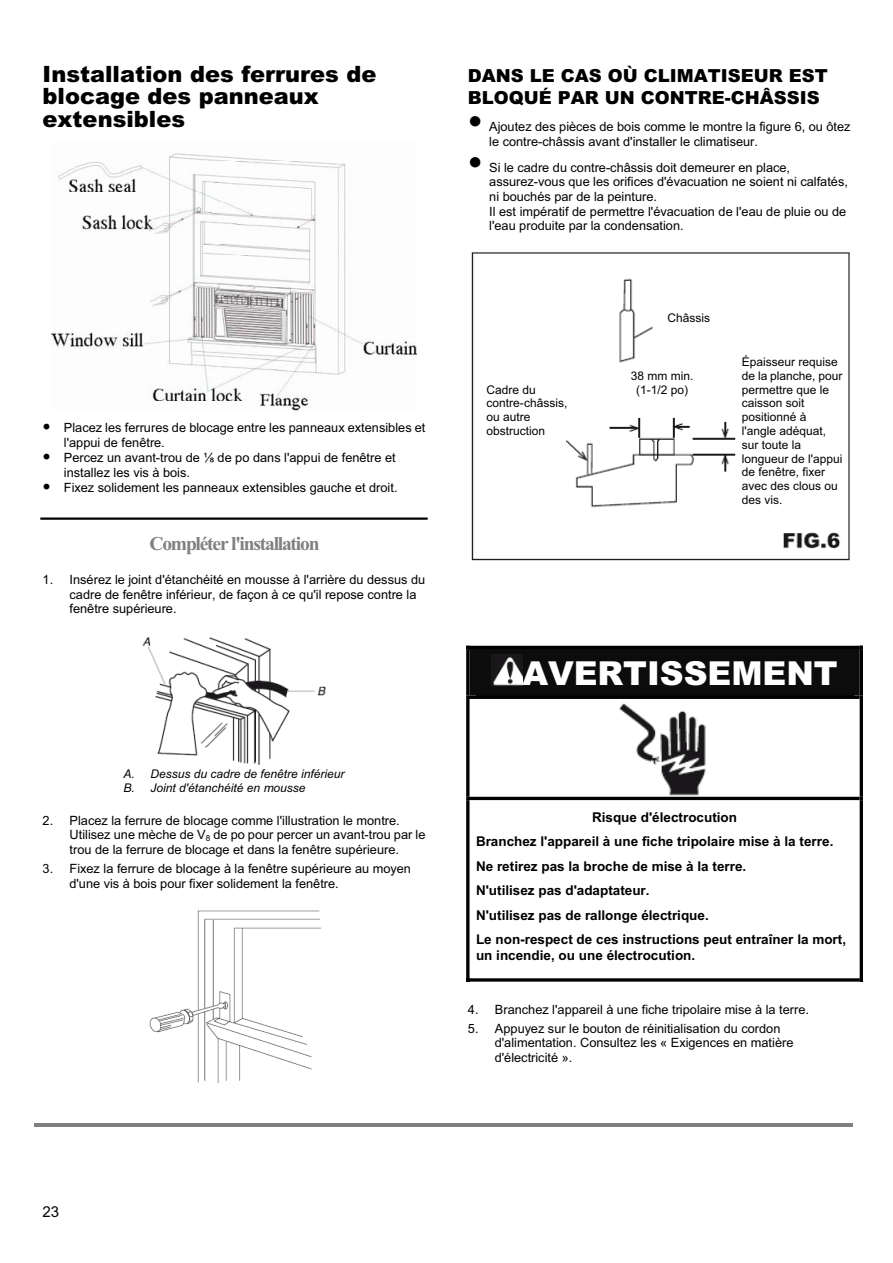
<style>
.page{position:relative;width:893px;height:1263px;background:#fff}
.page>*{position:absolute;margin:0;border:0;box-sizing:border-box;transform-origin:0 0}
.t1{font:900 33px "Arial";color:#fff}
.t2{font:900 22.5px/22.5px "Arial";color:#000}
.t3{font:700 19.5px "Times New Roman";letter-spacing:-.06em;color:#808080}
.t4{font:900 18px/22.5px "Arial";color:#000}
.t5{font:15px "Arial";color:#000}
.t6{font:700 13.5px/24.6px "Arial";color:#000}
.t7{font:12.75px/14.7px "Arial";color:#000}
.t8{font:12px/13.8px "Arial";color:#000}
.t9{font:italic 12px/13.8px "Arial";color:#000}
</style>
<div class="page">
<img style="left:471px;top:252px;width:379px;height:309px">
<img style="left:51px;top:153px;width:366px;height:258px">
<hr style="left:40px;top:518px;width:388px;height:2px;background:#000">
<img style="left:142px;top:637px;width:184px;height:128px">
<img style="left:149px;top:910px;width:172px;height:173px">
<img style="left:614px;top:703px;width:101px;height:94px">
<svg style="left:466px;top:646px;width:397px;height:53px;background:#101010"></svg>
<hr style="left:466px;top:699px;width:3px;height:98px;background:#000">
<svg style="left:859px;top:699px;width:4px;height:98px"></svg>
<hr style="left:469px;top:797px;width:391px;height:3px;background:#000">
<svg style="left:859px;top:797px;width:4px;height:3px"></svg>
<hr style="left:466px;top:800px;width:3px;height:182px;background:#000">
<svg style="left:469px;top:978px;width:390px;height:4px;background:#2a2a2a"></svg>
<svg style="left:859px;top:800px;width:4px;height:178px"></svg>
<svg style="left:859px;top:978px;width:4px;height:4px"></svg>
<hr style="left:34px;top:1124px;width:818px;height:3px;background:#808080">
<h2 class="t2" style="left:43px;top:65px;width:335px">Installation des ferrures de blocage des panneaux extensibles</h2>
<p class="t7" style="left:64px;top:422px;width:363px">Placez les ferrures de blocage entre les panneaux extensibles et l'appui de fenêtre.<br>Percez un avant-trou de</p>
<p class="t7" style="left:218px;top:452px;width:180px">de po dans l'appui de fenêtre et</p>
<p class="t7" style="left:64px;top:466px;width:335px;line-height:15.5px">installez les vis à bois.<br>Fixez solidement les panneaux extensibles gauche et droit.</p>
<h3 class="t3" style="left:149px;top:537px;width:172px">Compléter l'installation</h3>
<p class="t7" style="left:70px;top:573px;width:357px;text-indent:-27px">1. Insérez le joint d'étanchéité en mousse à l'arrière du dessus du cadre de fenêtre inférieur, de façon à ce qu'il repose contre la fenêtre supérieure.</p>
<p class="t9" style="left:124px;top:768px;width:222px">A. Dessus du cadre de fenêtre inférieur<br>B. Joint d'étanchéité en mousse</p>
<p class="t7" style="left:70px;top:814px;width:357px;text-indent:-27px">2. Placez la ferrure de blocage comme l'illustration le montre.<br>Utilisez une mèche de V<sub>8</sub> de po pour percer un avant-trou par le trou de la ferrure de blocage et dans la fenêtre supérieure.</p>
<p class="t7" style="left:69px;top:863px;width:343px;text-indent:-27px">3. Fixez la ferrure de blocage à la fenêtre supérieure au moyen d'une vis à bois pour fixer solidement la fenêtre.</p>
<h3 class="t4" style="left:468px;top:66px;width:361px">DANS LE CAS OÙ CLIMATISEUR EST<br>BLOQUÉ PAR UN CONTRE-CHÂSSIS</h3>
<p class="t7" style="left:489px;top:121px;width:363px">Ajoutez des pièces de bois comme le montre la figure 6, ou ôtez le contre-châssis avant d'installer le climatiseur.</p>
<p class="t7" style="left:489px;top:161px;width:360px">Si le cadre du contre-châssis doit demeurer en place, assurez-vous que les orifices d'évacuation ne soient ni calfatés, ni bouchés par de la peinture.<br>Il est impératif de permettre l'évacuation de l'eau de pluie ou de l'eau produite par la condensation.</p>
<p class="t8" style="left:487px;top:384px;width:82px">Cadre du contre-châssis, ou autre obstruction</p>
<p class="t8" style="left:667px;top:312px;width:44px">Châssis</p>
<p class="t8" style="left:631px;top:370px;width:64px;text-align:center">38 mm min. (1-1/2 po)</p>
<p class="t8" style="left:742px;top:356px;width:102px">Épaisseur requise de la planche, pour permettre que le caisson soit positionné à l'angle adéquat, sur toute la longueur de l'appui de fenêtre, fixer avec des clous ou des vis.</p>
<h1 class="t1" style="left:522px;top:662px;width:317px">AVERTISSEMENT</h1>
<p class="t6" style="left:476px;top:806px;width:372px;text-indent:116px">Risque d'électrocution<br>Branchez l'appareil à une fiche tripolaire mise à la terre.<br>Ne retirez pas la broche de mise à la terre.<br>N'utilisez pas d'adaptateur.<br>N'utilisez pas de rallonge électrique.<br>Le non-respect de ces instructions peut entraîner la mort,</p>
<p class="t6" style="left:476px;top:944px;width:221px">un incendie, ou une électrocution.</p>
<p class="t7" style="left:468px;top:1003px;width:343px">4. Branchez l'appareil à une fiche tripolaire mise à la terre.</p>
<p class="t7" style="left:495px;top:1022px;width:300px;text-indent:-27px">5. Appuyez sur le bouton de réinitialisation du cordon d'alimentation. Consultez les « Exigences en matière d'électricité ».</p>
<p class="t5" style="left:43px;top:1203px;width:18px">23</p>
</div>
